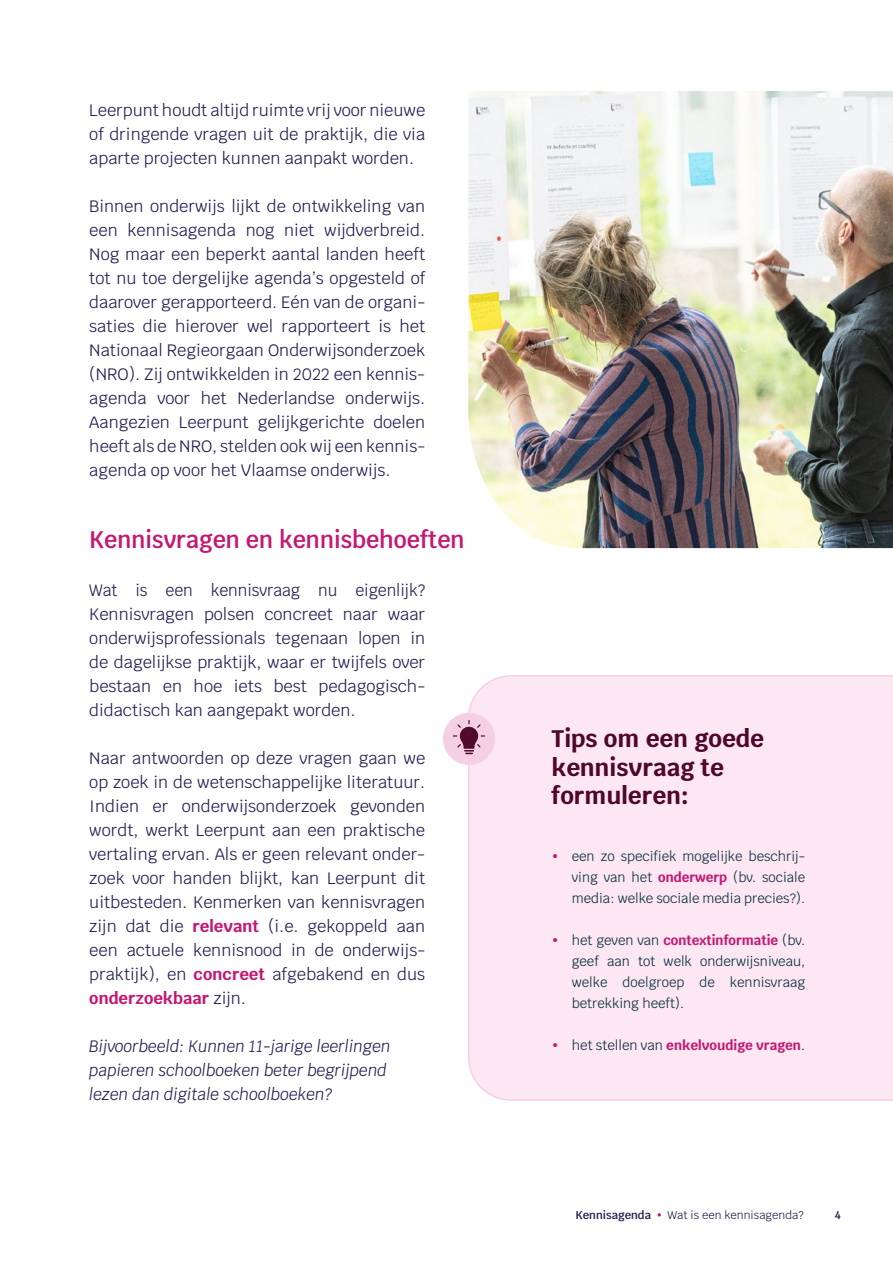
<style>
.page{position:relative;width:893px;height:1263px;background:#fff}
.page>*{position:absolute;margin:0;border:0;box-sizing:border-box;transform-origin:0 0}
.t1{font:700 24px/28.5px "Krub";color:#50072c}
.t2{font:600 24px "Krub";color:#c41873;scale:.96 1}
.t3{font:16.5px/24px "Krub";color:#262052;text-align:justify}
.t4{font:16.5px/24px "Krub";color:#262052;text-align:justify;scale:.96 1}
.t5{font:italic 16.5px/24px "Krub";color:#262052;scale:.95 1}
.t6{font:13.5px/21px "Krub";color:#0b2f40;text-align:justify}
.t7{font:700 13.5px "Krub";color:#c41873}
.t8{font:11.25px "Krub";color:#262052}
.t9{font:600 11.25px "Krub";color:#262052}
.s1{font-weight:700;color:#c41873}
.s2{color:#c41873}
.s3{font-weight:400;color:#0b2f40}
.s4{font-weight:600}
</style>
<div class="page">
<div style="left:468px;top:675px;width:425px;height:426px;background:#fce7f2"></div>
<div style="left:443px;top:713px;width:52px;height:52px;background:#f5d0e4;border-radius:50%"></div>
<svg style="left:453px;top:720px;width:32px;height:34px"></svg>
<img style="left:468px;top:91px;width:425px;height:457px">
<p class="t3" style="left:89px;top:98px;width:337px">Leerpunt houdt altijd ruimte vrij voor nieuwe of dringende vragen uit de praktijk, die via aparte projecten kunnen aanpakt worden.</p>
<p class="t3" style="left:89px;top:194px;width:337px;text-align:left">Binnen onderwijs lijkt de ontwikkeling van een kennisagenda nog niet wijdverbreid.<br>Nog maar een beperkt aantal landen heeft tot nu toe dergelijke agenda’s opgesteld of daarover gerapporteerd. Eén van de organi&shy;saties die hierover wel rapporteert is het Nationaal Regieorgaan Onderwijsonderzoek (NRO). Zij ontwikkelden in 2022 een kennis&shy;agenda voor het Nederlandse onderwijs.<br>Aangezien Leerpunt gelijkgerichte doelen heeft als de NRO, stelden ook wij een kennis&shy;agenda op voor het Vlaamse onderwijs.</p>
<h1 class="t2" style="left:89px;top:526px;width:392px">Kennisvragen en kennisbehoeften</h1>
<p class="t4" style="left:89px;top:578px;width:351px">Wat is een kennisvraag nu eigenlijk?<br>Kennisvragen polsen concreet naar waar onderwijsprofessionals tegenaan lopen in de dagelijkse praktijk, waar er twijfels over bestaan en hoe iets best pedagogisch&shy;didactisch kan aangepakt worden.</p>
<p class="t3" style="left:89px;top:746px;width:337px">Naar antwoorden op deze vragen gaan we op zoek in de wetenschappelijke literatuur.<br>Indien er onderwijsonderzoek gevonden wordt, werkt Leerpunt aan een praktische vertaling ervan. Als er geen relevant onder&shy;zoek voor handen blijkt, kan Leerpunt dit uitbesteden. Kenmerken van kennisvragen zijn dat die <span class="s1">relevant</span> (i.e. gekoppeld aan een actuele kennisnood in de onderwijs&shy;praktijk), en <span class="s1">concreet</span> afgebakend en dus <span class="s1">onderzoekbaar</span> zijn.</p>
<p class="t5" style="left:89px;top:1034px;width:319px">Bijvoorbeeld: Kunnen 11-jarige leerlingen papieren schoolboeken beter begrijpend lezen dan digitale schoolboeken?</p>
<h1 class="t1" style="left:552px;top:724px;width:214px">Tips om een goede kennisvraag te formuleren:</h1>
<p class="t6" style="left:572px;top:846px;width:235px;text-indent:-20px"><span class="s2">•</span> een zo specifiek mogelijke beschrij&shy;ving van het <span class="s1">onderwerp</span> (bv. sociale media: welke sociale media precies?).</p>
<p class="t6" style="left:572px;top:930px;width:235px;text-indent:-20px"><span class="s2">•</span> het geven van <span class="s1">contextinformatie</span> (bv. geef aan tot welk onderwijsniveau, welke doelgroep de kennisvraag betrekking heeft).</p>
<p class="t7" style="left:552px;top:1038px;width:255px">• <span class="s3">het stellen van</span> enkelvoudige vragen<span class="s3">.</span></p>
<p class="t8" style="left:575px;top:1205px;width:230px"><span class="s4">Kennisagenda</span> <span class="s2">•</span> Wat is een kennisagenda?</p>
<p class="t9" style="left:835px;top:1208px;width:7px">4</p>
</div>
